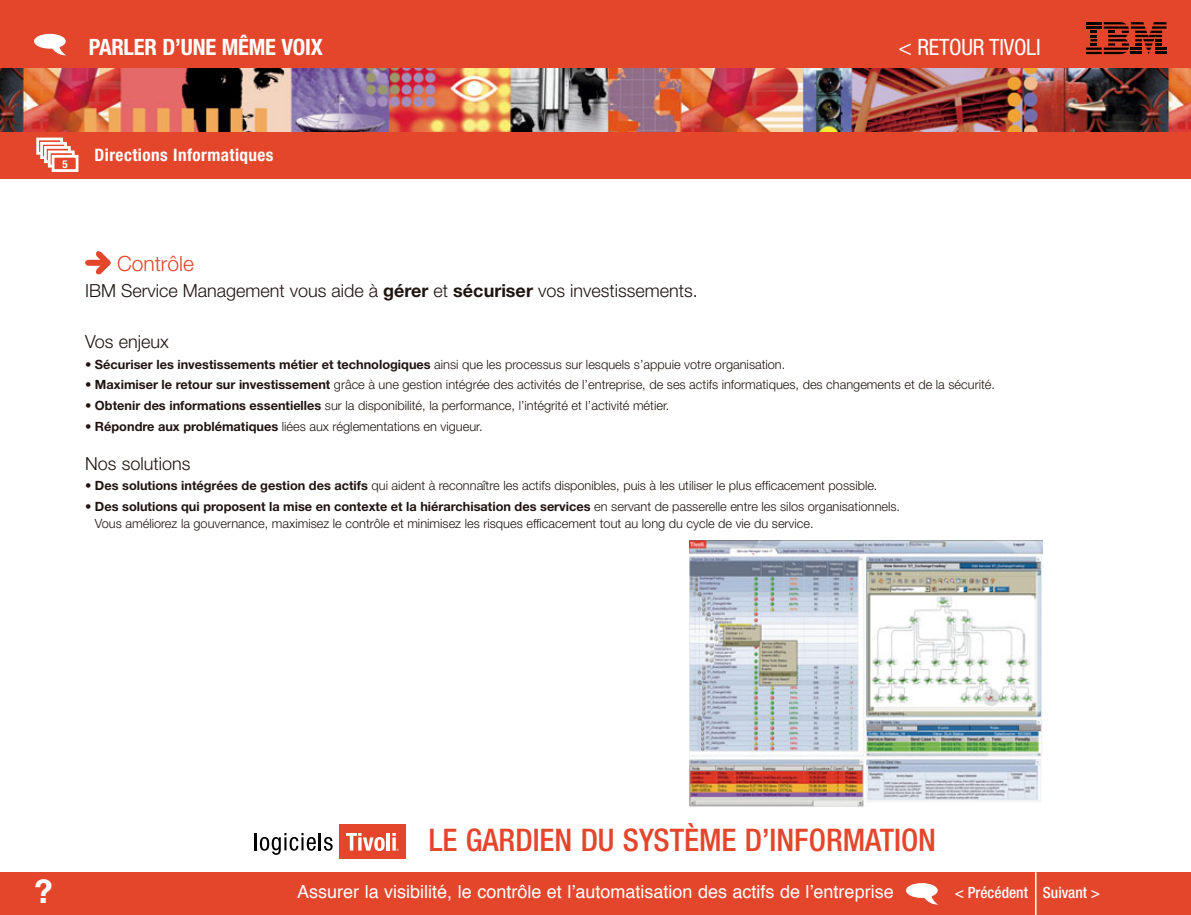
<style>
.page{position:relative;width:1191px;height:915px;background:#fff}
.page>*{position:absolute;margin:0;border:0;box-sizing:border-box;transform-origin:0 0}
.t1{font:700 32.55px "Helvetica Neue";color:#fff}
.t2{font:500 condensed 31.2px "Helvetica Neue";color:#e4462c}
.t3{font:700 condensed 22.5px "Helvetica Neue";letter-spacing:-.01em;color:#fff}
.t4{font:condensed 22.5px "Helvetica Neue";letter-spacing:-.01em;color:#fff}
.t5{font:300 21px "Helvetica Neue";color:#e4462c}
.t6{font:300 18px "Helvetica Neue";color:#1f1410}
.t7{font:18px "Helvetica";color:#fff}
.t8{font:700 condensed 17.1px "Helvetica Neue";letter-spacing:.025em;color:#fff}
.t9{font:500 condensed 15.45px "Helvetica Neue";color:#fff}
.t10{font:300 12.75px/16.5px "Helvetica Neue";color:#1f1410}
.t11{font:700 condensed 10.95px "Helvetica Neue";color:#fff}
.t12{font:3.3px "Helvetica";color:#fff}
.s1{font-weight:700}
</style>
<div class="page">
<div style="left:0;top:0;width:1191px;height:179px;background:#e4462c"></div>
<svg style="left:1086px;top:22px;width:80px;height:32px"></svg>
<div style="left:0;top:872px;width:1191px;height:42px;background:#e4462c"></div>
<hr style="left:1035px;top:871px;width:1px;height:43px;background:#fff">
<div style="left:34px;top:34px;width:32px;height:15px;background:#fff;border-radius:50%"></div>
<svg style="left:49px;top:43px;width:17px;height:13px"></svg>
<img style="left:0;top:68px;width:1191px;height:63px">
<div style="left:38px;top:139px;width:24px;height:14px;background:#e54f36"></div>
<div style="left:36px;top:137px;width:27px;height:17px;border:3px solid #fff"></div>
<div style="left:40px;top:142px;width:27px;height:17px;border:3px solid #fff"></div>
<div style="left:44px;top:146px;width:27px;height:17px;border:3px solid #fff"></div>
<div style="left:49px;top:152px;width:24px;height:14px;background:#e5533a"></div>
<div style="left:48px;top:150px;width:27px;height:17px;border:3px solid #fff"></div>
<div style="left:53px;top:156px;width:24px;height:14px;background:#e4462c"></div>
<div style="left:52px;top:155px;width:26px;height:17px;border:3px solid #fff"></div>
<div style="left:906px;top:882px;width:31px;height:15px;background:#fff;border-radius:50%"></div>
<svg style="left:921px;top:891px;width:17px;height:13px"></svg>
<svg style="left:85px;top:251px;width:26px;height:24px"></svg>
<img style="left:689px;top:540px;width:353px;height:266px">
<div style="left:339px;top:824px;width:67px;height:35px;background:#e4462c"></div>
<svg style="left:346px;top:833px;width:39px;height:17px"></svg>
<hr style="left:386px;top:832px;width:4px;height:18px;background:#fff">
<svg style="left:392px;top:837px;width:4px;height:13px"></svg>
<svg style="left:255px;top:833px;width:78px;height:21px"></svg>
<p class="t3" style="left:89px;top:39px;width:235px">PARLER D’UNE MÊME VOIX</p>
<p class="t4" style="left:898px;top:39px;width:144px">&lt; RETOUR TIVOLI</p>
<p class="t11" style="left:62px;top:160px;width:7px">5</p>
<p class="t8" style="left:95px;top:149px;width:180px">Directions Informatiques</p>
<p class="t5" style="left:117px;top:256px;width:79px">Contrôle</p>
<p class="t6" style="left:85px;top:284px;width:614px">IBM Service Management vous aide à <span class="s1">gérer</span> et <span class="s1">sécuriser</span> vos investissements.</p>
<p class="t6" style="left:85px;top:335px;width:85px">Vos enjeux</p>
<p class="t10" style="left:85px;top:357px;width:702px">• <span class="s1">Sécuriser les investissements métier et technologiques</span> ainsi que les processus sur lesquels s’appuie votre organisation.</p>
<p class="t10" style="left:85px;top:377px;width:911px">• <span class="s1">Maximiser le retour sur investissement</span> grâce à une gestion intégrée des activités de l’entreprise, de ses actifs informatiques, des changements et de la sécurité.</p>
<p class="t10" style="left:85px;top:398px;width:586px">• <span class="s1">Obtenir des informations essentielles</span> sur la disponibilité, la performance, l’intégrité et l’activité métier.</p>
<p class="t10" style="left:85px;top:419px;width:399px">• <span class="s1">Répondre aux problématiques</span> liées aux réglementations en vigueur.</p>
<p class="t6" style="left:85px;top:456px;width:107px">Nos solutions</p>
<p class="t10" style="left:85px;top:478px;width:794px">• <span class="s1">Des solutions intégrées de gestion des actifs</span> qui aident à reconnaître les actifs disponibles, puis à les utiliser le plus efficacement possible.</p>
<p class="t10" style="left:95px;top:499px;width:806px;text-indent:-10px">• <span class="s1">Des solutions qui proposent la mise en contexte et la hiérarchisation des services</span> en servant de passerelle entre les silos organisationnels.<br>Vous améliorez la gouvernance, maximisez le contrôle et minimisez les risques efficacement tout au long du cycle de vie du service.</p>
<p class="t1" style="left:35px;top:879px;width:20px">?</p>
<p class="t2" style="left:429px;top:828px;width:509px">LE GARDIEN DU SYSTÈME D’INFORMATION</p>
<p class="t7" style="left:297px;top:883px;width:598px">Assurer la visibilité, le contrôle et l’automatisation des actifs de l’entreprise</p>
<p class="t12" style="left:396px;top:848px;width:4px">®</p>
<p class="t9" style="left:955px;top:886px;width:147px">&lt; Précédent Suivant &gt;</p>
</div>
